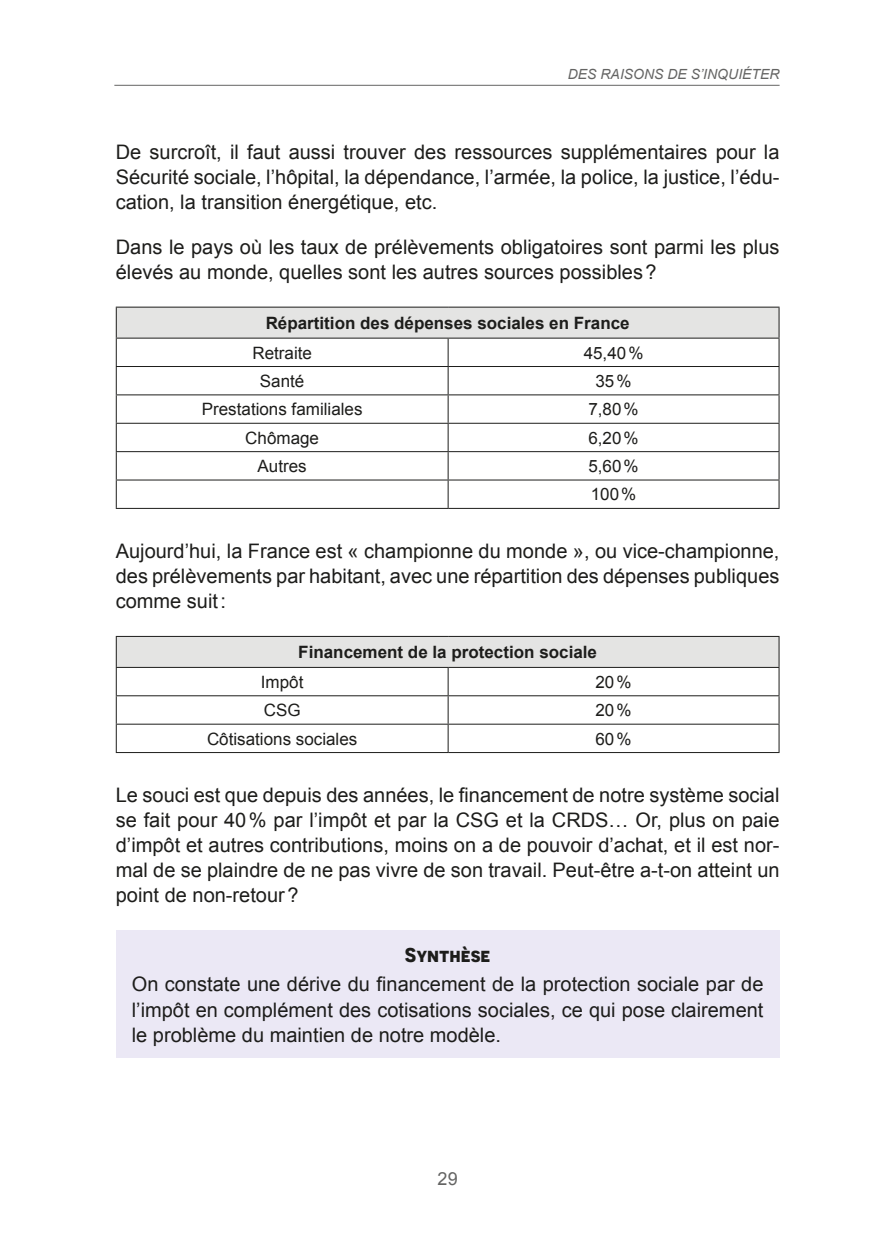
<style>
.page{position:relative;width:884px;height:1252px;background:#fff}
.page>*{position:absolute;margin:0;border:0;box-sizing:border-box;transform-origin:0 0}
.TEXTE_COURANT_OK{font:20px/25px "Arial";color:#1d1d1b;text-align:justify}
.Synthèse{font:700 20px "Novecentosans";color:#1d1d1b}
.t1{font:18px "Arial";color:#646463}
.Texte_courant_tableau_ok{font:17px "Arial";color:#1d1d1b}
.Titre_courant_tableau_ok{font:700 17px "Arial";color:#1d1d1b}
.t2{font:italic 14px "Arial";color:#646463}
</style>
<div class="page">
<hr style="left:114px;top:85px;width:665px;height:1px;background:#646463">
<div style="left:116px;top:307px;width:663px;height:31px;background:#e4e4e3"></div>
<hr style="left:116px;top:366px;width:332px;height:1px;background:#1d1d1b">
<hr style="left:448px;top:366px;width:331px;height:1px;background:#1d1d1b">
<hr style="left:116px;top:394px;width:332px;height:1px;background:#1d1d1b">
<hr style="left:448px;top:394px;width:331px;height:1px;background:#1d1d1b">
<hr style="left:116px;top:423px;width:332px;height:1px;background:#1d1d1b">
<hr style="left:448px;top:423px;width:331px;height:1px;background:#1d1d1b">
<hr style="left:116px;top:451px;width:332px;height:1px;background:#1d1d1b">
<hr style="left:448px;top:451px;width:331px;height:1px;background:#1d1d1b">
<hr style="left:116px;top:479px;width:332px;height:1px;background:#1d1d1b">
<hr style="left:448px;top:479px;width:331px;height:1px;background:#1d1d1b">
<svg style="left:447px;top:339px;width:1px;height:169px"></svg>
<hr style="left:116px;top:508px;width:332px;height:1px;background:#1d1d1b">
<hr style="left:116px;top:307px;width:332px;height:1px;background:#1d1d1b">
<hr style="left:116px;top:308px;width:1px;height:30px;background:#1d1d1b">
<hr style="left:448px;top:307px;width:331px;height:1px;background:#1d1d1b">
<hr style="left:778px;top:308px;width:1px;height:30px;background:#1d1d1b">
<hr style="left:116px;top:338px;width:332px;height:1px;background:#1d1d1b">
<hr style="left:448px;top:338px;width:331px;height:1px;background:#1d1d1b">
<svg style="left:116px;top:339px;width:1px;height:169px"></svg>
<svg style="left:778px;top:339px;width:1px;height:169px"></svg>
<hr style="left:448px;top:508px;width:331px;height:1px;background:#1d1d1b">
<div style="left:116px;top:636px;width:663px;height:31px;background:#e4e4e3"></div>
<hr style="left:448px;top:667px;width:331px;height:1px;background:#1d1d1b">
<hr style="left:448px;top:695px;width:331px;height:1px;background:#1d1d1b">
<hr style="left:116px;top:724px;width:332px;height:1px;background:#1d1d1b">
<hr style="left:448px;top:724px;width:331px;height:1px;background:#1d1d1b">
<hr style="left:116px;top:636px;width:332px;height:1px;background:#1d1d1b">
<hr style="left:116px;top:637px;width:1px;height:30px;background:#1d1d1b">
<hr style="left:448px;top:636px;width:331px;height:1px;background:#1d1d1b">
<hr style="left:778px;top:637px;width:1px;height:30px;background:#1d1d1b">
<svg style="left:778px;top:668px;width:1px;height:84px"></svg>
<hr style="left:116px;top:752px;width:332px;height:1px;background:#1d1d1b">
<hr style="left:448px;top:752px;width:331px;height:1px;background:#1d1d1b">
<hr style="left:116px;top:667px;width:332px;height:1px;background:#1d1d1b">
<svg style="left:116px;top:668px;width:1px;height:84px"></svg>
<svg style="left:447px;top:668px;width:1px;height:84px"></svg>
<hr style="left:116px;top:695px;width:332px;height:1px;background:#1d1d1b">
<div style="left:116px;top:930px;width:663px;height:127px;background:#ebe8f5"></div>
<p class="t2" style="left:567px;top:65px;width:213px">DES RAISONS DE S’INQUIÉTER</p>
<p class="TEXTE_COURANT_OK" style="left:116px;top:139px;width:665px">De surcroît, il faut aussi trouver des ressources supplémentaires pour la Sécurité sociale, l’hôpital, la dépendance, l’armée, la police, la justice, l’édu&shy;cation, la transition énergétique, etc.</p>
<p class="TEXTE_COURANT_OK" style="left:116px;top:234px;width:665px">Dans le pays où les taux de prélèvements obligatoires sont parmi les plus élevés au monde, quelles sont les autres sources possibles?</p>
<p class="Titre_courant_tableau_ok" style="left:265px;top:311px;width:365px">Répartition des dépenses sociales en France</p>
<p class="Texte_courant_tableau_ok" style="left:252px;top:341px;width:61px">Retraite</p>
<p class="Texte_courant_tableau_ok" style="left:583px;top:341px;width:61px">45,40%</p>
<p class="Texte_courant_tableau_ok" style="left:260px;top:370px;width:46px">Santé</p>
<p class="Texte_courant_tableau_ok" style="left:595px;top:370px;width:38px">35%</p>
<p class="Texte_courant_tableau_ok" style="left:202px;top:398px;width:162px">Prestations familiales</p>
<p class="Texte_courant_tableau_ok" style="left:588px;top:398px;width:52px">7,80%</p>
<p class="Texte_courant_tableau_ok" style="left:245px;top:427px;width:75px">Chômage</p>
<p class="Texte_courant_tableau_ok" style="left:588px;top:427px;width:52px">6,20%</p>
<p class="Texte_courant_tableau_ok" style="left:257px;top:455px;width:51px">Autres</p>
<p class="Texte_courant_tableau_ok" style="left:588px;top:455px;width:52px">5,60%</p>
<p class="Texte_courant_tableau_ok" style="left:590px;top:483px;width:47px">100%</p>
<p class="TEXTE_COURANT_OK" style="left:116px;top:539px;width:665px">Aujourd’hui, la France est « championne du monde », ou vice-championne, des prélèvements par habitant, avec une répartition des dépenses publiques comme suit:</p>
<p class="Titre_courant_tableau_ok" style="left:298px;top:641px;width:300px">Financement de la protection sociale</p>
<p class="Texte_courant_tableau_ok" style="left:261px;top:671px;width:44px">Impôt</p>
<p class="Texte_courant_tableau_ok" style="left:595px;top:671px;width:38px">20%</p>
<p class="Texte_courant_tableau_ok" style="left:264px;top:699px;width:38px">CSG</p>
<p class="Texte_courant_tableau_ok" style="left:595px;top:699px;width:38px">20%</p>
<p class="Texte_courant_tableau_ok" style="left:207px;top:727px;width:152px">Côtisations sociales</p>
<p class="Texte_courant_tableau_ok" style="left:595px;top:727px;width:38px">60%</p>
<p class="TEXTE_COURANT_OK" style="left:116px;top:783px;width:665px">Le souci est que depuis des années, le financement de notre système social se fait pour 40% par l’impôt et par la CSG et la CRDS… Or, plus on paie d’impôt et autres contributions, moins on a de pouvoir d’achat, et il est nor&shy;mal de se plaindre de ne pas vivre de son travail. Peut-être a-t-on atteint un point de non-retour?</p>
<p class="Synthèse" style="left:405px;top:943px;width:87px">Synthèse</p>
<p class="TEXTE_COURANT_OK" style="left:132px;top:972px;width:633px">On constate une dérive du financement de la protection sociale par de l’impôt en complément des cotisations sociales, ce qui pose clairement le problème du maintien de notre modèle.</p>
<p class="t1" style="left:437px;top:1167px;width:22px">29</p>
</div>
